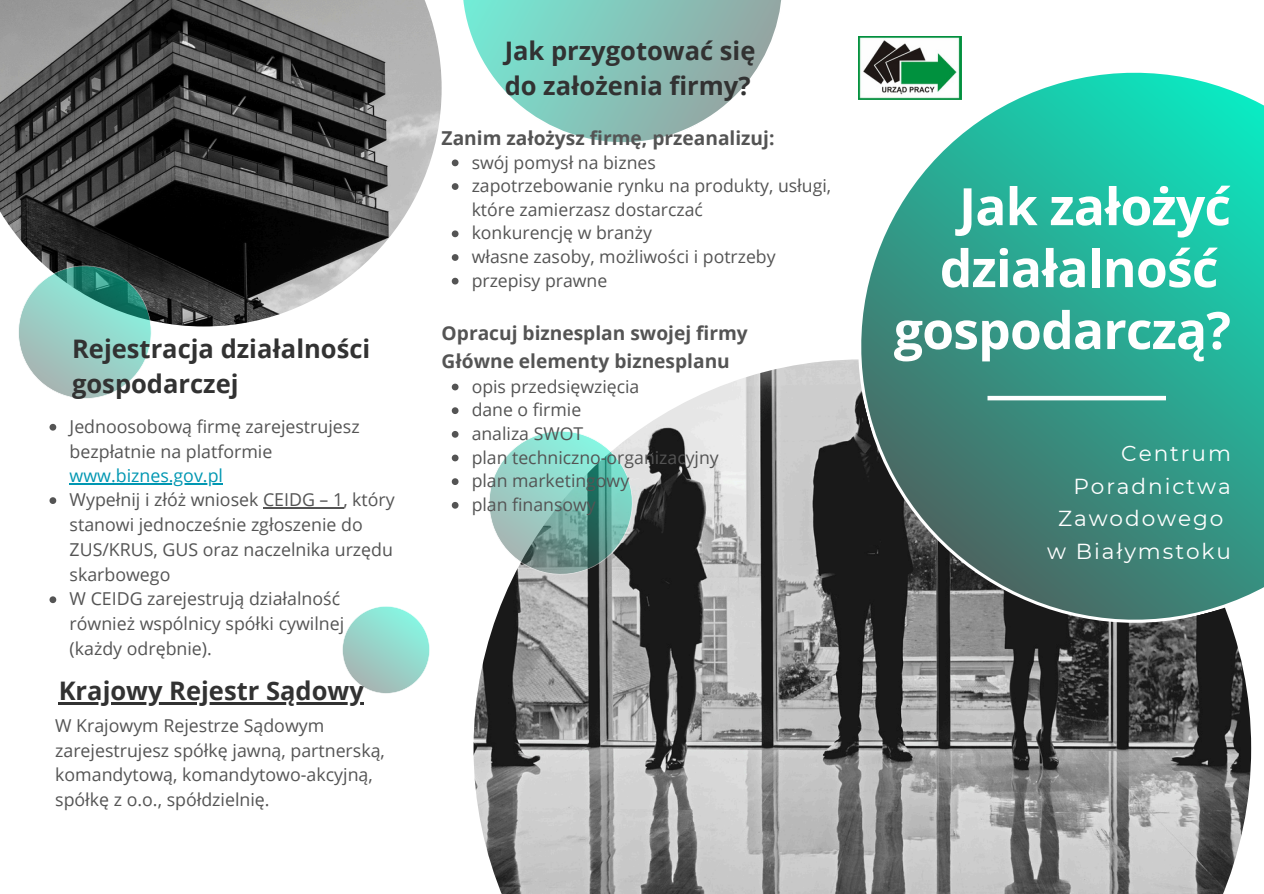
<style>
.page{position:relative;width:1264px;height:894px;background:#fff}
.page>*{position:absolute;margin:0;border:0;box-sizing:border-box;transform-origin:0 0}
.t1{font:700 51.45px/61.9px "Open Sans";letter-spacing:-.015em;color:#fff;text-align:right}
.t2{font:700 25.5px/35.1px "Open Sans";color:#323232}
.t3{font:21.6px "Montserrat";letter-spacing:.09em;color:#fff}
.t4{font:700 19.2px/28.2px "Open Sans";color:#545454}
.t5{font:17.7px/23.7px "Open Sans";color:#545454}
.t6{font:17.7px "Open Sans";color:#0097b2}
</style>
<div class="page">
<img style="left:473px;top:365px;width:778px;height:528px">
<svg style="left:797px;top:36px;width:466px;height:647px;background:#559f92"></svg>
<hr style="left:987px;top:396px;width:178px;height:4px;background:#fff">
<img style="left:0;top:0;width:415px;height:326px">
<svg style="left:406px;top:0;width:432px;height:198px"></svg>
<svg style="left:473px;top:411px;width:179px;height:183px"></svg>
<svg style="left:0;top:247px;width:170px;height:152px"></svg>
<img style="left:858px;top:36px;width:103px;height:63px">
<hr style="left:59px;top:702px;width:305px;height:2px;background:#323232">
<svg style="left:330px;top:606px;width:100px;height:99px"></svg>
<svg style="left:452px;top:159px;width:6px;height:7px"></svg>
<svg style="left:452px;top:183px;width:6px;height:7px"></svg>
<svg style="left:452px;top:230px;width:6px;height:7px"></svg>
<svg style="left:452px;top:254px;width:6px;height:7px"></svg>
<svg style="left:452px;top:278px;width:6px;height:6px"></svg>
<svg style="left:452px;top:383px;width:6px;height:7px"></svg>
<svg style="left:452px;top:407px;width:6px;height:7px"></svg>
<svg style="left:452px;top:431px;width:6px;height:6px"></svg>
<svg style="left:452px;top:454px;width:6px;height:7px"></svg>
<svg style="left:452px;top:478px;width:6px;height:7px"></svg>
<svg style="left:452px;top:502px;width:6px;height:6px"></svg>
<svg style="left:49px;top:424px;width:7px;height:6px"></svg>
<hr style="left:70px;top:483px;width:153px;height:1px;background:#0097b2">
<svg style="left:49px;top:497px;width:7px;height:7px"></svg>
<hr style="left:263px;top:507px;width:80px;height:1px;background:#545454">
<svg style="left:49px;top:596px;width:7px;height:7px"></svg>
<h2 class="t2" style="left:72px;top:330px;width:300px">Rejestracja działalności gospodarczej</h2>
<p class="t5" style="left:70px;top:413px;width:291px;line-height:24.8px">Jednoosobową firmę zarejestrujesz bezpłatnie na platformie</p>
<p class="t6" style="left:70px;top:463px;width:155px">www.biznes.gov.pl</p>
<p class="t5" style="left:70px;top:487px;width:327px;line-height:24.8px">Wypełnij i złóż wniosek CEIDG – 1, który stanowi jednocześnie zgłoszenie do<br>ZUS/KRUS, GUS oraz naczelnika urzędu skarbowego<br>W CEIDG zarejestrują działalność również wspólnicy spółki cywilnej (każdy odrębnie).</p>
<h2 class="t2" style="left:59px;top:672px;width:307px">Krajowy Rejestr Sądowy</h2>
<p class="t5" style="left:55px;top:712px;width:331px;line-height:24.8px">W Krajowym Rejestrze Sądowym zarejestrujesz spółkę jawną, partnerską, komandytową, komandytowo-akcyjną, spółkę z o.o., spółdzielnię.</p>
<h2 class="t2" style="left:504px;top:32px;width:252px">Jak przygotować się do założenia firmy?</h2>
<p class="t4" style="left:441px;top:123px;width:334px">Zanim założysz firmę, przeanalizuj:</p>
<p class="t5" style="left:471px;top:150px;width:361px">swój pomysł na biznes<br>zapotrzebowanie rynku na produkty, usługi, które zamierzasz dostarczać<br>konkurencję w branży<br>własne zasoby, możliwości i potrzeby przepisy prawne</p>
<p class="t4" style="left:441px;top:318px;width:308px">Opracuj biznesplan swojej firmy<br>Główne elementy biznesplanu</p>
<p class="t5" style="left:471px;top:374px;width:249px">opis przedsięwzięcia<br>dane o firmie<br>analiza SWOT<br>plan techniczno-organizacyjny plan marketingowy<br>plan finansowy</p>
<h1 class="t1" style="left:893px;top:174px;width:338px">Jak założyć działalność gospodarczą?</h1>
<p class="t3" style="left:1121px;top:440px;width:111px">Centrum</p>
<p class="t3" style="left:1073px;top:472px;width:159px">Poradnictwa</p>
<p class="t3" style="left:1058px;top:505px;width:167px">Zawodowego</p>
<p class="t3" style="left:1047px;top:538px;width:185px">w Białymstoku</p>
</div>
